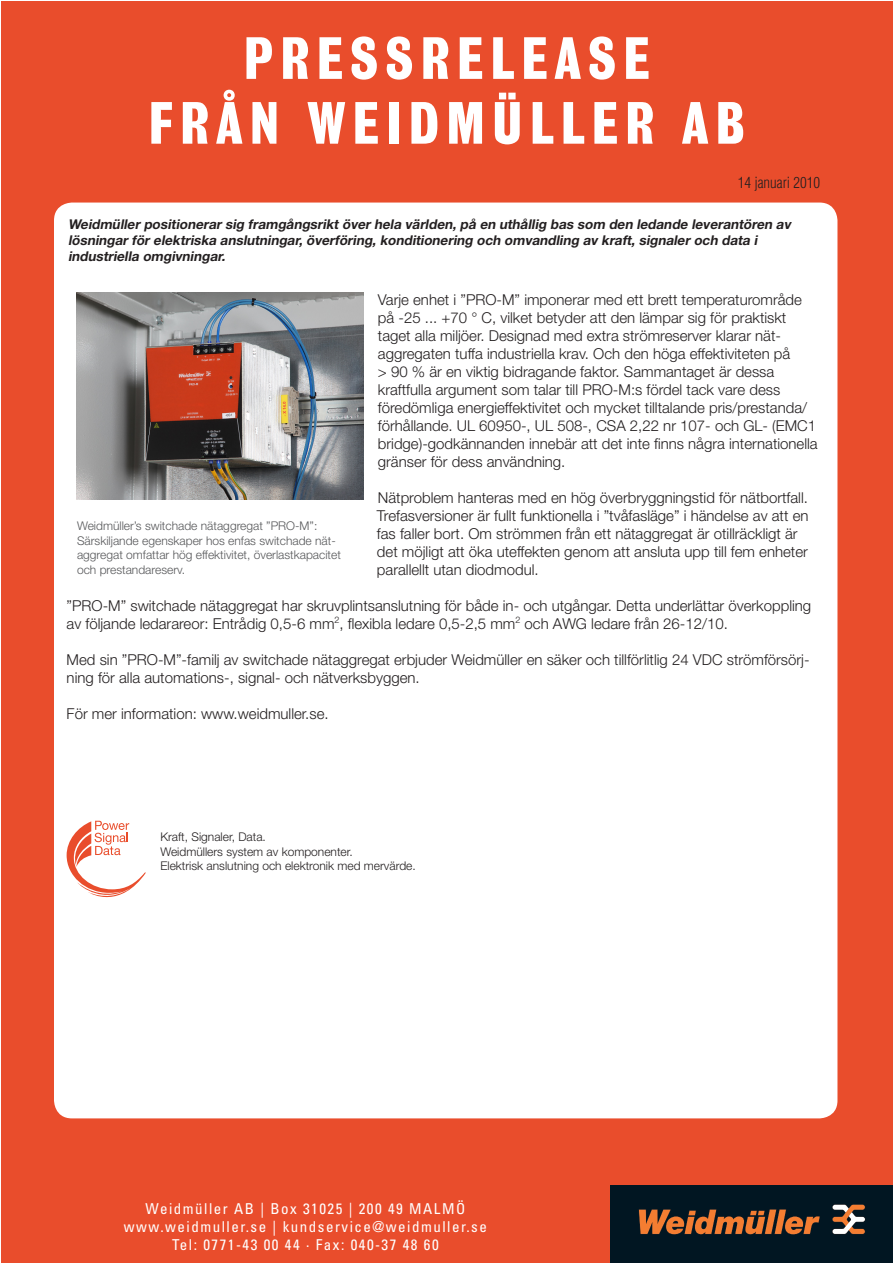
<style>
.page{position:relative;width:893px;height:1263px;background:#fff}
.page>*{position:absolute;margin:0;border:0;box-sizing:border-box;transform-origin:0 0}
.t1{font:54px "Grot Nr 9 SB Bol Con";letter-spacing:.13em;color:#fff}
.t2{font:300 15px/18px "Helvetica Neue LT";color:#231f20}
.t3{font:condensed 15px "Univers";letter-spacing:.1em;color:#fff}
.t4{font:300 condensed 15px "Helvetica";color:#231f20}
.t5{font:italic 700 13.5px/16.2px "Helvetica Neue LT";color:#231f20}
.t6{font:300 12px/14.4px "Helvetica Neue LT";color:#57585a}
.t7{font:300 12px "Helvetica Neue LT";color:#231f20}
</style>
<div class="page">
<div style="left:1px;top:1166px;width:891px;height:96px;background:#e94d2c"></div>
<div style="left:1px;top:1px;width:891px;height:1181px;background:#e94d2c"></div>
<div style="left:611px;top:1185px;width:282px;height:78px;background:#011622"></div>
<svg style="left:638px;top:1209px;width:182px;height:26px"></svg>
<svg style="left:832px;top:1204px;width:33px;height:30px"></svg>
<div style="left:54px;top:203px;width:783px;height:915px;background:#fff;border-radius:18px"></div>
<img style="left:77px;top:292px;width:286px;height:207px">
<svg style="left:67px;top:821px;width:79px;height:76px"></svg>
<p class="t1" style="left:243px;top:25px;width:408px">PRESSRELEASE</p>
<p class="t1" style="left:148px;top:90px;width:598px">FRÅN WEIDMÜLLER AB</p>
<p class="t4" style="left:738px;top:173px;width:84px">14 januari 2010</p>
<p class="t5" style="left:68px;top:216px;width:727px">Weidmüller positionerar sig framgångsrikt över hela världen, på en uthållig bas som den ledande leverantören av lösningar för elektriska anslutningar, överföring, konditionering och omvandling av kraft, signaler och data i</p>
<p class="t5" style="left:68px;top:248px;width:162px">industriella omgivningar.</p>
<p class="t2" style="left:378px;top:290px;width:441px">Varje enhet i ”PRO-M” imponerar med ett brett temperaturområde på -25 ... +70 ° C, vilket betyder att den lämpar sig för praktiskt taget alla miljöer. Designad med extra strömreserver klarar nät&shy;aggregaten tuffa industriella krav. Och den höga effektiviteten på<br>&gt; 90 % är en viktig bidragande faktor. Sammantaget är dessa kraftfulla argument som talar till PRO-M:s fördel tack vare dess föredömliga energieffektivitet och mycket tilltalande pris/prestanda/ förhållande. UL 60950-, UL 508-, CSA 2,22 nr 107- och GL- (EMC1 bridge)-godkännanden innebär att det inte finns några internationella gränser för dess användning.</p>
<p class="t2" style="left:377px;top:488px;width:433px">Nätproblem hanteras med en hög överbryggningstid för nätbortfall.<br>Trefasversioner är fullt funktionella i ”tvåfasläge” i händelse av att en fas faller bort. Om strömmen från ett nätaggregat är otillräckligt är det möjligt att öka uteffekten genom att ansluta upp till fem enheter parallellt utan diodmodul.</p>
<p class="t2" style="left:67px;top:596px;width:746px">”PRO-M” switchade nätaggregat har skruvplintsanslutning för både in- och utgångar. Detta underlättar överkoppling av följande ledarareor: Entrådig 0,5-6 mm<sup>2</sup>, flexibla ledare 0,5-2,5 mm<sup>2</sup> och AWG ledare från 26-12/10.</p>
<p class="t2" style="left:67px;top:650px;width:744px">Med sin ”PRO-M”-familj av switchade nätaggregat erbjuder Weidmüller en säker och tillförlitlig 24 VDC strömförsörj&shy;ning för alla automations-, signal- och nätverksbyggen.</p>
<p class="t2" style="left:67px;top:704px;width:264px">För mer information: www.weidmuller.se.</p>
<p class="t6" style="left:77px;top:519px;width:265px">Weidmüller’s switchade nätaggregat ”PRO-M”:<br>Särskiljande egenskaper hos enfas switchade nät&shy;aggregat omfattar hög effektivitet, överlastkapacitet och prestandareserv.</p>
<p class="t7" style="left:160px;top:830px;width:107px">Kraft, Signaler, Data.</p>
<p class="t7" style="left:160px;top:844px;width:194px">Weidmüllers system av komponenter.</p>
<p class="t7" style="left:160px;top:858px;width:257px">Elektrisk anslutning och elektronik med mervärde.</p>
<p class="t3" style="left:146px;top:1199px;width:321px">Weidmüller AB | Box 31025 | 200 49 MALMÖ</p>
<p class="t3" style="left:124px;top:1217px;width:364px">www.weidmuller.se | kundservice@weidmuller.se</p>
<p class="t3" style="left:172px;top:1235px;width:268px">Tel: 0771-43 00 44 · Fax: 040-37 48 60</p>
</div>
